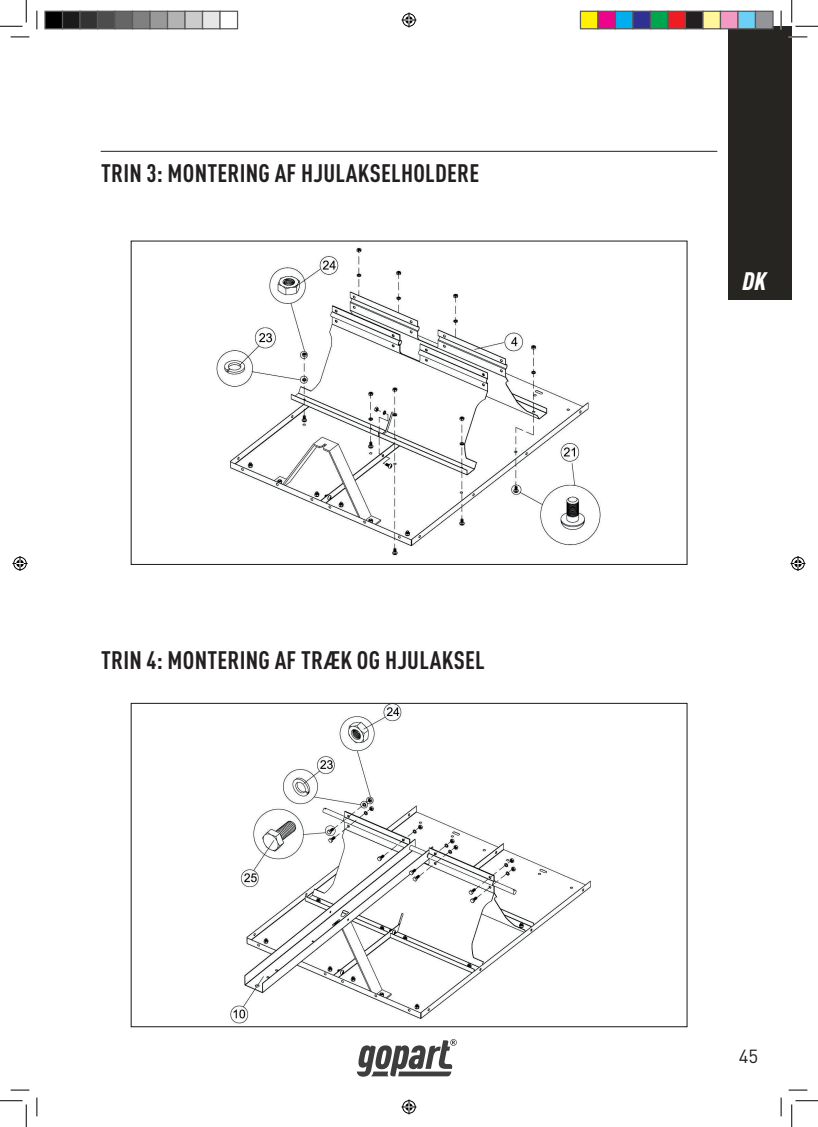
<style>
.page{position:relative;width:818px;height:1127px;background:#fff}
.page>*{position:absolute;margin:0;border:0;box-sizing:border-box;transform-origin:0 0}
.t1{font:700 condensed 25px "DIN Pro";letter-spacing:.01em;color:#231f20}
.t2{font:italic 900 condensed 25px "DIN Pro";color:#fff}
.t3{font:18.75px "DIN Pro";color:#231f20}
</style>
<div class="page">
<div style="left:728px;top:26px;width:64px;height:273px;background:#272522"></div>
<hr style="left:101px;top:151px;width:616px;height:1px;background:#231f20">
<svg style="left:357px;top:1039px;width:100px;height:37px"></svg>
<img style="left:216px;top:247px;width:385px;height:309px">
<img style="left:230px;top:704px;width:361px;height:320px">
<svg style="left:11px;top:36px;width:18px;height:2px"></svg>
<svg style="left:788px;top:36px;width:19px;height:2px"></svg>
<svg style="left:11px;top:1089px;width:18px;height:1px"></svg>
<svg style="left:788px;top:1089px;width:19px;height:1px"></svg>
<svg style="left:36px;top:11px;width:2px;height:18px"></svg>
<svg style="left:36px;top:1097px;width:2px;height:18px"></svg>
<svg style="left:780px;top:11px;width:2px;height:18px"></svg>
<svg style="left:780px;top:1097px;width:2px;height:18px"></svg>
<svg style="left:0;top:0;width:27px;height:27px"></svg>
<svg style="left:0;top:1100px;width:27px;height:26px"></svg>
<svg style="left:791px;top:0;width:27px;height:27px"></svg>
<svg style="left:791px;top:1100px;width:27px;height:26px"></svg>
<svg style="left:401px;top:13px;width:15px;height:15px"></svg>
<svg style="left:401px;top:1099px;width:15px;height:15px"></svg>
<svg style="left:13px;top:556px;width:15px;height:15px"></svg>
<svg style="left:790px;top:556px;width:15px;height:15px"></svg>
<div style="left:45px;top:11px;width:18px;height:18px;background:#000"></div>
<div style="left:44px;top:11px;width:19px;height:18px;border:1px solid #595959"></div>
<div style="left:63px;top:11px;width:17px;height:18px;background:#1a1a1a"></div>
<div style="left:62px;top:11px;width:19px;height:18px;border:1px solid #595959"></div>
<div style="left:80px;top:11px;width:18px;height:18px;background:#333"></div>
<div style="left:79px;top:11px;width:19px;height:18px;border:1px solid #595959"></div>
<div style="left:98px;top:11px;width:17px;height:18px;background:#4d4d4d"></div>
<div style="left:97px;top:11px;width:19px;height:18px;border:1px solid #595959"></div>
<div style="left:115px;top:11px;width:18px;height:18px;background:#666"></div>
<div style="left:114px;top:11px;width:19px;height:18px;border:1px solid #595959"></div>
<div style="left:133px;top:11px;width:17px;height:18px;background:#808080"></div>
<div style="left:132px;top:11px;width:19px;height:18px;border:1px solid #595959"></div>
<div style="left:150px;top:11px;width:18px;height:18px;background:#999"></div>
<div style="left:149px;top:11px;width:19px;height:18px;border:1px solid #595959"></div>
<div style="left:168px;top:11px;width:17px;height:18px;background:#b3b3b3"></div>
<div style="left:167px;top:11px;width:19px;height:18px;border:1px solid #595959"></div>
<div style="left:185px;top:11px;width:18px;height:18px;background:#ccc"></div>
<div style="left:184px;top:11px;width:19px;height:18px;border:1px solid #595959"></div>
<div style="left:203px;top:11px;width:17px;height:18px;background:#e6e6e6"></div>
<div style="left:202px;top:11px;width:19px;height:18px;border:1px solid #595959"></div>
<div style="left:219px;top:11px;width:19px;height:18px;border:1px solid #595959"></div>
<div style="left:580px;top:11px;width:18px;height:18px;background:#fff101"></div>
<div style="left:580px;top:11px;width:18px;height:18px;border:1px solid #595959"></div>
<div style="left:598px;top:11px;width:17px;height:18px;background:#ed028c"></div>
<div style="left:597px;top:11px;width:19px;height:18px;border:1px solid #595959"></div>
<div style="left:615px;top:11px;width:18px;height:18px;background:#00aeef"></div>
<div style="left:615px;top:11px;width:18px;height:18px;border:1px solid #595959"></div>
<div style="left:633px;top:11px;width:17px;height:18px;background:#2e3092"></div>
<div style="left:632px;top:11px;width:19px;height:18px;border:1px solid #595959"></div>
<div style="left:650px;top:11px;width:18px;height:18px;background:#00a54f"></div>
<div style="left:650px;top:11px;width:18px;height:18px;border:1px solid #595959"></div>
<div style="left:668px;top:11px;width:17px;height:18px;background:#ee1d23"></div>
<div style="left:667px;top:11px;width:19px;height:18px;border:1px solid #595959"></div>
<div style="left:685px;top:11px;width:18px;height:18px;background:#231f20"></div>
<div style="left:685px;top:11px;width:18px;height:18px;border:1px solid #595959"></div>
<div style="left:703px;top:11px;width:17px;height:18px;background:#fff79a"></div>
<div style="left:702px;top:11px;width:19px;height:18px;border:1px solid #595959"></div>
<div style="left:720px;top:11px;width:18px;height:18px;background:#f499c2"></div>
<div style="left:720px;top:11px;width:18px;height:18px;border:1px solid #595959"></div>
<div style="left:738px;top:11px;width:17px;height:18px;background:#6bcff6"></div>
<div style="left:737px;top:11px;width:19px;height:18px;border:1px solid #595959"></div>
<div style="left:755px;top:11px;width:18px;height:18px;background:#939598"></div>
<div style="left:755px;top:11px;width:18px;height:18px;border:1px solid #595959"></div>
<p class="t1" style="left:101px;top:154px;width:380px">TRIN 3: MONTERING AF HJULAKSELHOLDERE</p>
<p class="t1" style="left:101px;top:641px;width:385px">TRIN 4: MONTERING AF TRÆK OG HJULAKSEL</p>
<p class="t2" style="left:743px;top:262px;width:25px">DK</p>
<p class="t3" style="left:739px;top:1041px;width:21px">45</p>
</div>
